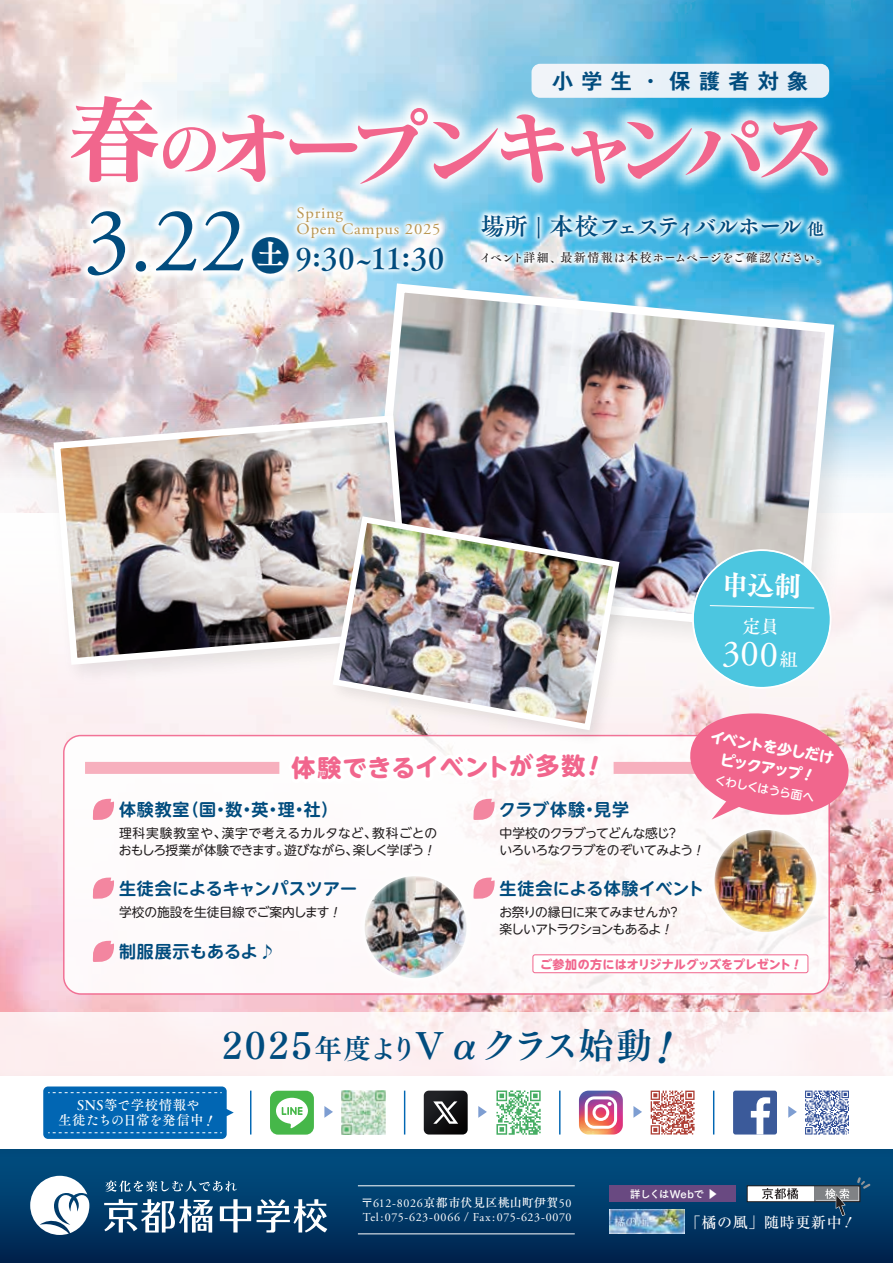
<style>
.page{position:relative;width:893px;height:1263px;background:#fff}
.page>*{position:absolute;margin:0;border:0;box-sizing:border-box;transform-origin:0 0}
.t1{font:92.25px "Adobe Garamond Pro";color:#014c7e}
.t2{font:81px "Matisse Pro B";letter-spacing:-.13em;color:#f1668d}
.t3{font:38.4px "Tsuku A Old Min Pr 6 D";color:#014c7e}
.t4{font:36.75px "Adobe Garamond Pro";color:#fff}
.t5{font:35.7px "Tsuku Min Pr 5 B";letter-spacing:.075em;color:#014c7e}
.t6{font:29.4px "Tsuku A Old Min Pr 6 D";color:#014c7e}
.t7{font:24px "Tsuku A Old Min Pr 6 B";letter-spacing:-.13em;color:#014c7e}
.t8{font:700 24px "UD Shin M Go Pr 6";color:#f1668d}
.t9{font:700 21px "Gothic MB101 Pr 6 De";letter-spacing:.4em;color:#014c7e}
.t10{font:700 16.95px "UD Shin M Go Pr 6 De";letter-spacing:.01em;color:#014c7e}
.t11{font:15.75px/16.2px "Adobe Garamond Pro";letter-spacing:.045em;color:#b99652;scale:1.06 1}
.t12{font:500 15px "Ryumin Pro";letter-spacing:.045em;color:#fff}
.t13{font:700 14.85px/21px "UD Shin M Go Pr 6";color:#fff}
.t14{font:13.5px/15px "Tsuku A Old Min Pr 6 D";letter-spacing:.005em;color:#fff;text-align:right}
.t15{font:12.75px/16.5px "UD Shin M Go Pr 6";letter-spacing:-.01em;color:#231f20}
.t16{font:12.75px/16.5px "UD Shin M Go Pr 6";letter-spacing:-.055em;color:#231f20}
.t17{font:12.75px/16.5px "UD Shin M Go Pr 6";letter-spacing:-.065em;color:#231f20}
.t18{font:12px "Adobe Garamond Pro";letter-spacing:.045em;color:#fff}
.t19{font:12px "Tsuku A Old Min Pr 6 D";letter-spacing:.005em;color:#231f20}
.t20{font:12px "Tsuku A Old Min Pr 6 D";letter-spacing:.02em;color:#fff}
.t21{font:700 12px "UD Shin M Go Pr 6";letter-spacing:.005em;color:#f1668d}
.t22{font:500 11.55px "UD Shin M Go Pr 6";color:#fff}
.t23{font:10.5px "Tsuku Go Pro B";letter-spacing:-.045em;color:#fff}
.s1{font-size:97.2px}
.s2{font-size:64.8px}
.s3{font-size:16.8px}
.s4{font-family:"Tsuku A Old Min Pr 6 D";font-size:18.45px}
.s5{font-size:27.3px}
.s6{font-size:42px}
.s7{font-family:"Adobe Garamond Pro"}
.s8{font-family:"Tsuku A Old Min Pr 6 D"}
</style>
<div class="page">
<img style="left:0;top:512px;width:893px;height:500px">
<img style="left:0;top:0;width:893px;height:512px">
<svg style="left:0;top:1162px;width:893px;height:101px;background:#003664"></svg>
<div style="left:0;top:1149px;width:893px;height:13px;background:#004a7c"></div>
<div style="left:609px;top:1185px;width:127px;height:17px;background:#694981"></div>
<img style="left:623px;top:1209px;width:61px;height:25px">
<div style="left:747px;top:1186px;width:113px;height:16px;background:#fff"></div>
<div style="left:814px;top:1186px;width:46px;height:16px;background:#808285"></div>
<div style="left:747px;top:1185px;width:113px;height:17px;border:1px solid #231f20"></div>
<svg style="left:762px;top:1188px;width:36px;height:11px"></svg>
<svg style="left:30px;top:1176px;width:59px;height:59px"></svg>
<svg style="left:105px;top:1180px;width:132px;height:12px;background:#366c92"></svg>
<svg style="left:220px;top:1199px;width:31px;height:33px"></svg>
<svg style="left:104px;top:1199px;width:109px;height:33px"></svg>
<div style="left:733px;top:1090px;width:44px;height:44px;background:#3b5a9a;border-radius:2px"></div>
<svg style="left:751px;top:1097px;width:19px;height:37px"></svg>
<svg style="left:788px;top:1106px;width:9px;height:12px"></svg>
<svg style="left:805px;top:1090px;width:44px;height:44px"></svg>
<img style="left:623px;top:261px;width:255px;height:62px">
<div style="left:0;top:1012px;width:893px;height:64px;background:#fdf0f2"></div>
<img style="left:6px;top:26px;width:887px;height:235px">
<img style="left:25px;top:135px;width:232px;height:226px">
<div style="left:64px;top:735px;width:765px;height:259px;background:#fff;border-radius:17px"></div>
<svg style="left:92px;top:877px;width:22px;height:22px"></svg>
<svg style="left:92px;top:941px;width:22px;height:21px"></svg>
<svg style="left:92px;top:799px;width:22px;height:21px"></svg>
<div style="left:85px;top:762px;width:194px;height:12px;background:#f7b0be"></div>
<div style="left:614px;top:762px;width:194px;height:12px;background:#f7b0be"></div>
<div style="left:533px;top:954px;width:275px;height:19px;border:1px solid #f1668d;border-radius:2px"></div>
<img style="left:658px;top:773px;width:215px;height:216px">
<img style="left:714px;top:830px;width:103px;height:102px;border-radius:51px">
<img style="left:623px;top:265px;width:249px;height:406px">
<img style="left:623px;top:279px;width:216px;height:358px">
<img style="left:39px;top:400px;width:218px;height:294px">
<img style="left:50px;top:412px;width:207px;height:256px">
<img style="left:623px;top:505px;width:20px;height:232px">
<hr style="left:250px;top:1090px;width:1px;height:44px;background:#0166b3">
<hr style="left:713px;top:1090px;width:1px;height:44px;background:#0166b3">
<svg style="left:633px;top:1106px;width:9px;height:12px"></svg>
<svg style="left:651px;top:1090px;width:44px;height:44px"></svg>
<svg style="left:815px;top:1177px;width:55px;height:51px;background:#295273"></svg>
<svg style="left:43px;top:1086px;width:191px;height:53px;background:#1170b8"></svg>
<img style="left:257px;top:0;width:366px;height:1263px">
<svg style="left:686px;top:708px;width:167px;height:112px"></svg>
<svg style="left:691px;top:547px;width:140px;height:143px"></svg>
<h3 class="t9" style="left:552px;top:64px;width:258px">小学生・保護者対象</h3>
<h2 class="t2" style="left:66px;top:95px;width:772px"><span class="s1">春</span><span class="s2">の</span>オープンキャンパス</h2>
<h1 class="t1" style="left:84px;top:186px;width:164px">3.22</h1>
<p class="t11" style="left:297px;top:206px;width:137px">Spring<br>Open Campus 2025</p>
<h3 class="t7" style="left:481px;top:204px;width:345px">場所 | 本校フェスティバルホール <span class="s3">他</span></h3>
<h3 class="t3" style="left:251px;top:222px;width:40px">土</h3>
<h3 class="t6" style="left:296px;top:231px;width:150px">9:30~11:30</h3>
<p class="t19" style="left:480px;top:247px;width:350px">イベント詳細、最新情報は本校ホームページをご確認ください。</p>
<h3 class="t4" style="left:722px;top:631px;width:77px;rotate:1deg">300<span class="s4">組</span></h3>
<h3 class="t8" style="left:291px;top:748px;width:295px;rotate:-1deg">体験できるイベントが多数</h3>
<h3 class="t10" style="left:119px;top:795px;width:221px">体験教室（国・数・英・理・社）</h3>
<p class="t15" style="left:119px;top:824px;width:320px">理科実験教室や、漢字で考えるカルタなど、教科ごとのおもしろ授業が体験できます。遊びながら、楽しく学ぼう!</p>
<h3 class="t10" style="left:499px;top:795px;width:132px">クラブ体験・見学</h3>
<p class="t16" style="left:499px;top:824px;width:207px">中学校のクラブってどんな感じ？<br>いろいろなクラブをのぞいてみよう!</p>
<p class="t13" style="left:726px;top:727px;width:113px;text-indent:-14px;rotate:10deg">イベントを少しだけピックアップ</p>
<p class="t22" style="left:717px;top:770px;width:102px;rotate:10deg">くわしくはうら面へ</p>
<h3 class="t10" style="left:119px;top:874px;width:240px">生徒会によるキャンパスツアー</h3>
<p class="t15" style="left:119px;top:903px;width:224px">学校の施設を生徒目線でご案内します!</p>
<h3 class="t10" style="left:119px;top:937px;width:158px">制服展示もあるよ♪</h3>
<h3 class="t10" style="left:500px;top:874px;width:206px">生徒会による体験イベント</h3>
<p class="t17" style="left:499px;top:903px;width:183px">お祭りの縁日に来てみませんか？楽しいアトラクションもあるよ!</p>
<p class="t21" style="left:540px;top:954px;width:264px">ご参加の方にはオリジナルグッズをプレゼント!</p>
<p class="t14" style="left:58px;top:1097px;width:147px">SNS等で学校情報や<br>生徒たちの日常を発信中</p>
<h3 class="t5" style="left:222px;top:1014px;width:451px">2025<span class="s5">年度より</span>Vαクラス始動<span class="s6">!</span></h3>
<p class="t20" style="left:361px;top:1192px;width:212px">〒<span class="s7">612-8026</span>京都市伏見区桃山町伊賀<span class="s7">50</span></p>
<p class="t18" style="left:363px;top:1210px;width:210px">Tel:075-623-0066 <span class="s8">/</span> Fax:075-623-0070</p>
<p class="t23" style="left:630px;top:1184px;width:89px">詳しくはWebで ▶</p>
<p class="t12" style="left:686px;top:1210px;width:158px">「橘の風」随時更新中</p>
</div>
